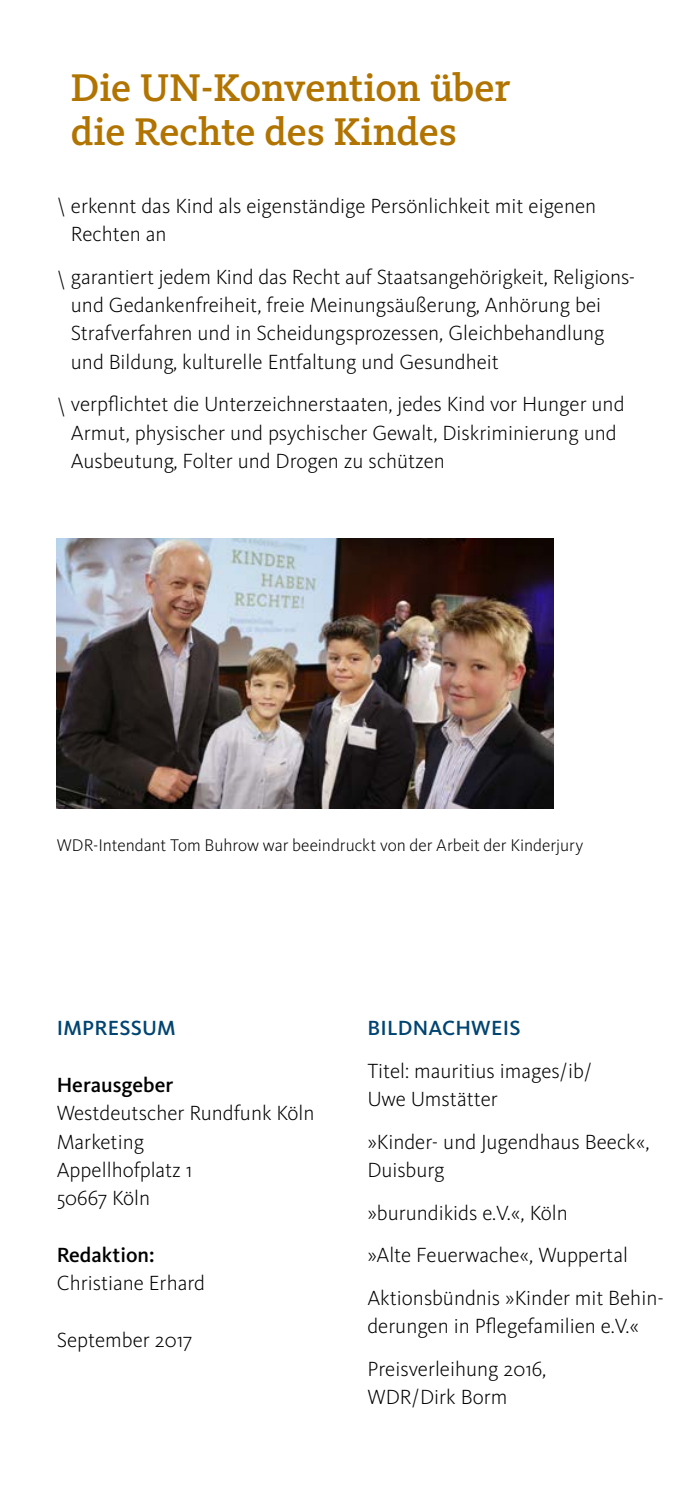
<style>
.page{position:relative;width:695px;height:1489px;background:#fff}
.page>*{position:absolute;margin:0;border:0;box-sizing:border-box;transform-origin:0 0}
.t1{font:500 40px/44px "WDR Slab";color:#b27400}
.t2{font:300 21.25px/28.2px "WDR Sans";color:#000}
.t3{font:500 21.25px "WDR Sans";letter-spacing:.01em;color:#004472}
.t4{font:500 21.25px "WDR Sans";color:#000}
.t5{font:300 17.5px "WDR Sans";letter-spacing:-.005em;color:#000}
</style>
<div class="page">
<img style="left:57px;top:539px;width:496px;height:269px">
<h1 class="t1" style="left:71px;top:66px;width:441px">Die UN-Konvention über die Rechte des Kindes</h1>
<p class="t2" style="left:71px;top:191px;width:527px;text-indent:-14px">\ erkennt das Kind als eigenständige Persönlichkeit mit eigenen<br>Rechten an</p>
<p class="t2" style="left:71px;top:262px;width:565px;text-indent:-14px">\ garantiert jedem Kind das Recht auf Staatsangehörigkeit, Religions&shy;und Gedankenfreiheit, freie Meinungsäußerung, Anhörung bei Strafverfahren und in Scheidungsprozessen, Gleichbehandlung und Bildung, kulturelle Entfaltung und Gesundheit</p>
<p class="t2" style="left:71px;top:390px;width:555px;text-indent:-14px">\ verpflichtet die Unterzeichnerstaaten, jedes Kind vor Hunger und<br>Armut, physischer und psychischer Gewalt, Diskriminierung und<br>Ausbeutung, Folter und Drogen zu schützen</p>
<p class="t5" style="left:57px;top:834px;width:528px">WDR-Intendant Tom Buhrow war beeindruckt von der Arbeit der Kinderjury</p>
<p class="t3" style="left:57px;top:1015px;width:120px">IMPRESSUM</p>
<p class="t4" style="left:57px;top:1071px;width:118px">Herausgeber</p>
<p class="t2" style="left:57px;top:1098px;width:259px">Westdeutscher Rundfunk Köln<br>Marketing<br>Appellhofplatz 1<br>50667 Köln</p>
<p class="t4" style="left:57px;top:1242px;width:99px">Redaktion:</p>
<p class="t2" style="left:57px;top:1268px;width:150px">Christiane Erhard</p>
<p class="t2" style="left:57px;top:1325px;width:137px">September 2017</p>
<p class="t3" style="left:367px;top:1015px;width:155px">BILDNACHWEIS</p>
<p class="t2" style="left:367px;top:1056px;width:226px">Titel: mauritius images/ib/<br>Uwe Umstätter</p>
<p class="t2" style="left:367px;top:1127px;width:284px">»Kinder- und Jugendhaus Beeck«,<br>Duisburg</p>
<p class="t2" style="left:367px;top:1190px;width:298px;line-height:42.5px">»burundikids e.V.«, Köln<br>»Alte Feuerwache«, Wuppertal<br>Aktionsbündnis »Kinder mit Behin-</p>
<p class="t2" style="left:367px;top:1304px;width:273px;line-height:42.5px">derungen in Pflegefamilien e.V.«<br>Preisverleihung 2016,</p>
<p class="t2" style="left:367px;top:1382px;width:141px">WDR/Dirk Borm</p>
</div>
